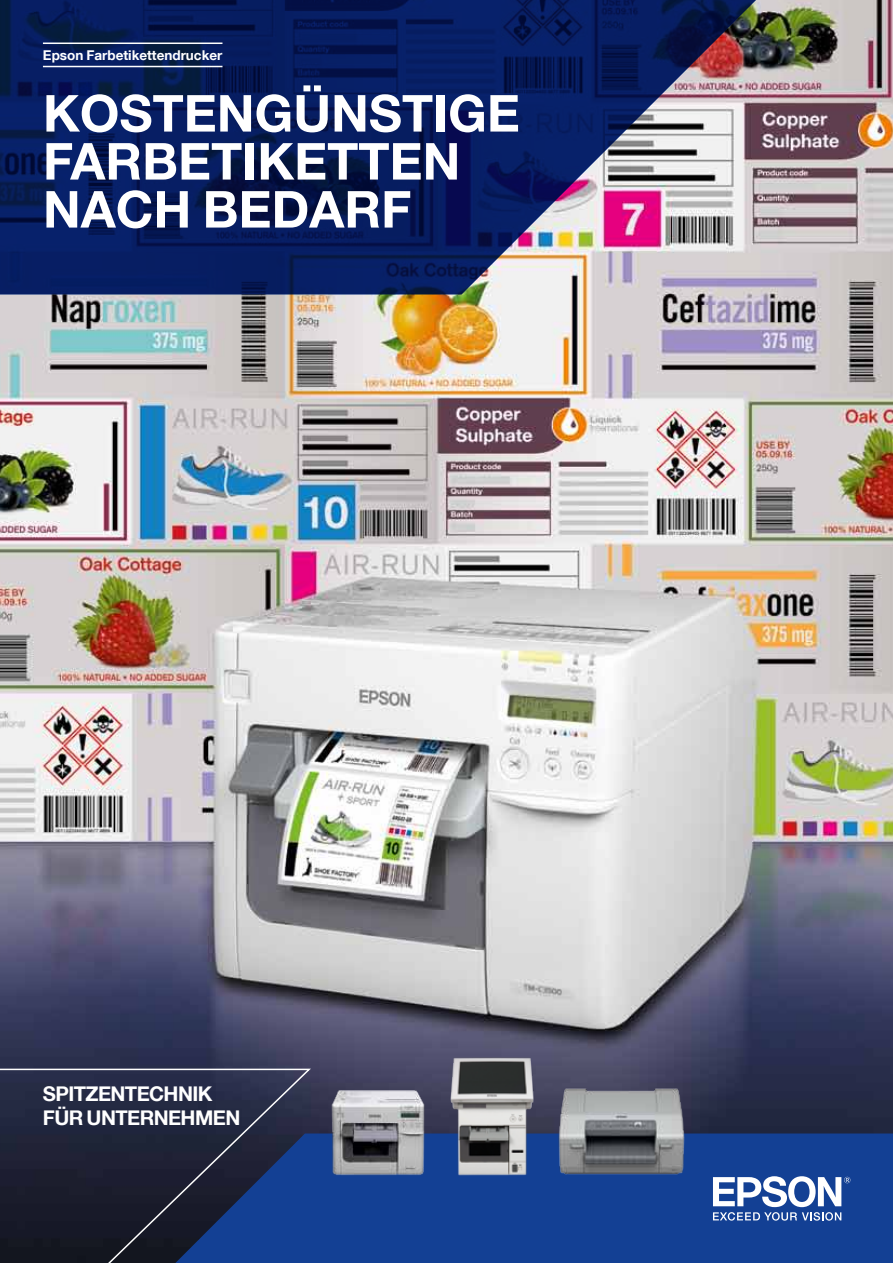
<style>
.page{position:relative;width:893px;height:1263px;background:#fff}
.page>*{position:absolute;margin:0;border:0;box-sizing:border-box;transform-origin:0 0}
.t1{font:700 51px/48px "Helvetica Neue LT Com";color:#fff}
.t2{font:700 20.25px/24px "Helvetica Neue LT Com";letter-spacing:-.03em;color:#fff}
.t3{font:700 13.5px "Helvetica Neue LT Com";color:#fff}
</style>
<div class="page">
<img style="left:0;top:0;width:893px;height:1133px">
<div style="left:313px;top:1133px;width:580px;height:130px;background:#134094"></div>
<svg style="left:0;top:0;width:769px;height:294px;background:#2e396d"></svg>
<img style="left:553px;top:1079px;width:132px;height:107px">
<img style="left:330px;top:1089px;width:99px;height:89px">
<svg style="left:713px;top:1176px;width:137px;height:44px"></svg>
<img style="left:441px;top:1040px;width:100px;height:137px">
<svg style="left:0;top:1068px;width:313px;height:195px;background:#202a47"></svg>
<hr style="left:43px;top:43px;width:179px;height:1px;background:#fff">
<hr style="left:43px;top:66px;width:179px;height:1px;background:#fff">
<p class="t3" style="left:43px;top:46px;width:181px">EPSON FARBETIKETTENDRUCKER</p>
<p class="t1" style="left:43px;top:88px;width:111px">KOSTEN</p>
<p class="t1" style="left:255px;top:88px;width:70px">GÜNSTI</p>
<p class="t1" style="left:448px;top:88px;width:68px">GE</p>
<p class="t1" style="left:43px;top:136px;width:370px">FARBETIKETTEN<br>NACH BEDARF</p>
<p class="t2" style="left:43px;top:1081px;width:199px">SPITZENTECHNIK<br>FÜR UNTERNEHMEN</p>
</div>
